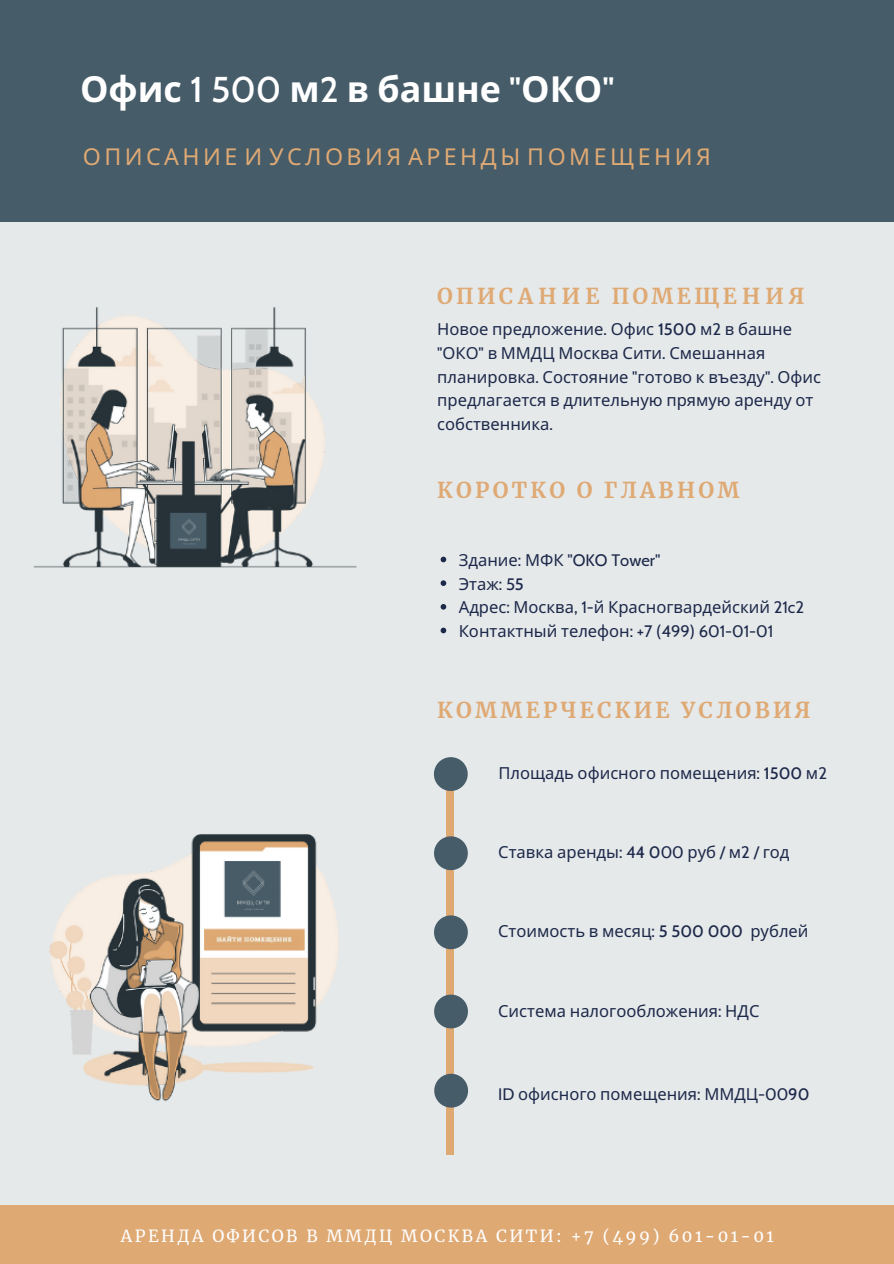
<style>
.page{position:relative;width:894px;height:1264px;background:#fff}
.page>*{position:absolute;margin:0;border:0;box-sizing:border-box;transform-origin:0 0}
.t1{font:700 35.85px "Noto Sans";color:#fff}
.t2{font:23.25px "Noto Sans";letter-spacing:.15em;color:#dfa974}
.t3{font:700 21.6px "Merriweather";letter-spacing:.15em;color:#dfa974}
.t4{font:16.5px/23.7px "Noto Sans";color:#1d294a}
.t5{font:16.5px "Merriweather";letter-spacing:.15em;color:#fff}
.s1{font-family:"Cabin";font-weight:500}
.s2{font-family:"Cabin"}
</style>
<div class="page">
<div style="left:0;top:0;width:893px;height:1263px;background:#e6e9ea"></div>
<img style="left:33px;top:306px;width:324px;height:796px">
<div style="left:0;top:1205px;width:893px;height:58px;background:#dfa974"></div>
<div style="left:0;top:0;width:893px;height:222px;background:#465c68"></div>
<div style="left:446px;top:778px;width:7px;height:376px;background:#dfa974"></div>
<svg style="left:434px;top:757px;width:33px;height:34px"></svg>
<svg style="left:434px;top:836px;width:33px;height:34px"></svg>
<svg style="left:434px;top:915px;width:33px;height:34px"></svg>
<svg style="left:434px;top:994px;width:34px;height:34px"></svg>
<svg style="left:434px;top:1073px;width:34px;height:34px"></svg>
<svg style="left:440px;top:556px;width:6px;height:6px"></svg>
<svg style="left:440px;top:580px;width:6px;height:6px"></svg>
<svg style="left:440px;top:604px;width:6px;height:5px"></svg>
<svg style="left:440px;top:627px;width:6px;height:6px"></svg>
<p class="t1" style="left:80px;top:64px;width:536px">Офис <span class="s1">1 500</span> м<span class="s1">2</span> в башне <span class="s1">"</span>ОКО<span class="s1">"</span></p>
<p class="t2" style="left:83px;top:140px;width:629px">ОПИСАНИЕ И УСЛОВИЯ АРЕНДЫ ПОМЕЩЕНИЯ</p>
<p class="t3" style="left:437px;top:282px;width:369px">ОПИС А Н И Е ПОМЕЩЕ Н И Я</p>
<p class="t4" style="left:437px;top:317px;width:385px">Новое предложение<span class="s2">.</span> Офис <span class="s1">1500</span> м<span class="s2">2</span> в башне <span class="s2">"</span>ОКО<span class="s2">"</span> в ММДЦ Москва Сити<span class="s2">.</span> Смешанная планировка<span class="s2">.</span> Состояние <span class="s2">"</span>готово к въезду<span class="s2">".</span> Офис предлагается в длительную прямую аренду от собственника<span class="s2">.</span></p>
<p class="t3" style="left:437px;top:477px;width:304px">К О Р О Т К О О Г Л А ВНОМ</p>
<p class="t4" style="left:458px;top:547px;width:347px">Здание<span class="s2">:</span> МФК <span class="s2">"OKO Tower"<br></span>Этаж<span class="s2">: 5</span><span class="s1">5<br></span>Адрес<span class="s2">:</span> Москва<span class="s2">, 1-</span>й Красногвардейский <span class="s2">21c2<br></span>Контактный телефон<span class="s2">: +7 (499) 601-01-01</span></p>
<p class="t3" style="left:437px;top:697px;width:375px">КОММЕРЧЕСКИЕ УСЛОВИЯ</p>
<p class="t4" style="left:498px;top:760px;width:330px">Площадь офисного помещения<span class="s2">:</span> <span class="s1">1500</span> м<span class="s2">2</span></p>
<p class="t4" style="left:498px;top:840px;width:293px">Ставка аренды<span class="s2">: 4</span><span class="s1">4 0</span><span class="s2">00</span> руб <span class="s2">/</span> м<span class="s2">2 /</span> год</p>
<p class="t4" style="left:498px;top:919px;width:312px">Стоимость в месяц<span class="s2">:</span> <span class="s1">5 500 000</span> рублей</p>
<p class="t4" style="left:498px;top:998px;width:263px">Система налогообложения<span class="s2">:</span> НДС</p>
<p class="t4" style="left:498px;top:1081px;width:312px"><span class="s2">ID</span> офисного помещения<span class="s2">:</span> ММДЦ<span class="s2">-00</span><span class="s1">90</span></p>
<p class="t5" style="left:121px;top:1225px;width:654px">АРЕНДА ОФИСОВ В ММДЦ МОСКВА СИТИ: +7 (499) 601-01-01</p>
</div>
